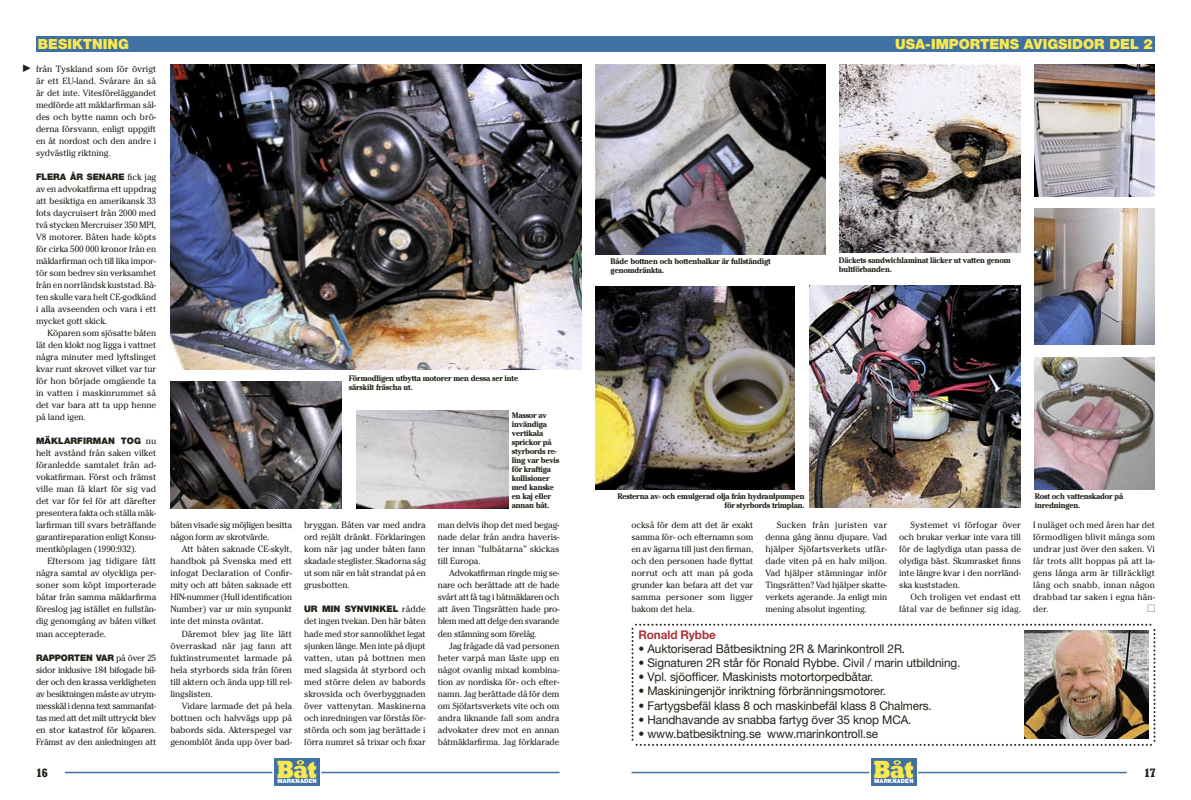
<style>
.page{position:relative;width:1191px;height:800px;background:#fff}
.page>*{position:absolute;margin:0;border:0;box-sizing:border-box;transform-origin:0 0}
.t1{font:800 25.3px "Rockwell";letter-spacing:-.03em;color:#f8e950;scale:.8 1}
._5_Vinjett{font:900 14px "Helvetica Neue";color:#f8e950}
._3_Brödtext{font:12px "Helvetica Neue";letter-spacing:-.01em;color:#252018}
._3_Brödtext-2{font:700 12px "Helvetica Neue";letter-spacing:-.01em;color:#aa3439}
._0_Rubrik{font:700 condensed 12px "Rockwell";color:#252018;scale:1.2 1}
._3_Brödtext-3{font:9px/12px "Cheltenham";letter-spacing:-.01em;color:#252018;text-align:justify}
._3_Brödtext-4{font:9px/12px "Cheltenham";letter-spacing:-.03em;color:#252018}
._3_Brödtext-5{font:9px/12px "Cheltenham";letter-spacing:.01em;color:#252018;text-align:right}
._4_Bildtext{font:700 8px/9px "Cheltenham";letter-spacing:-.025em;color:#252018}
.t2{font:900 5.8px "Helvetica Neue";letter-spacing:.025em;color:#fff;scale:.96 1}
.s1{font-family:"Helvetica Neue";font-weight:900}
</style>
<div class="page">
<hr style="left:65px;top:771px;width:494px;height:2px;background:#4171a2">
<div style="left:272px;top:770px;width:49px;height:4px;border:1px solid #fff"></div>
<div style="left:274px;top:758px;width:46px;height:28px;background:#4171a2"></div>
<svg style="left:297px;top:760px;width:7px;height:4px"></svg>
<hr style="left:631px;top:771px;width:495px;height:2px;background:#4171a2">
<div style="left:869px;top:770px;width:49px;height:4px;border:1px solid #fff"></div>
<svg style="left:870px;top:758px;width:47px;height:28px"></svg>
<div style="left:871px;top:758px;width:45px;height:27px;background:#4171a2"></div>
<svg style="left:893px;top:760px;width:8px;height:4px"></svg>
<div style="left:36px;top:36px;width:1119px;height:15px;background:#4171a2"></div>
<svg style="left:631px;top:623px;width:524px;height:122px"></svg>
<img style="left:1024px;top:630px;width:124px;height:108px">
<img style="left:170px;top:381px;width:171px;height:127px">
<img style="left:357px;top:411px;width:151px;height:97px">
<img style="left:809px;top:285px;width:211px;height:222px">
<img style="left:595px;top:65px;width:230px;height:189px">
<img style="left:840px;top:65px;width:180px;height:188px">
<img style="left:595px;top:286px;width:199px;height:203px">
<img style="left:170px;top:65px;width:411px;height:304px">
<img style="left:1034px;top:208px;width:121px;height:136px">
<img style="left:1034px;top:65px;width:121px;height:131px">
<img style="left:1034px;top:357px;width:121px;height:132px">
<p class="_5_Vinjett" style="left:38px;top:36px;width:93px">BESIKTNING</p>
<p class="_3_Brödtext-3" style="left:36px;top:63px;width:122px">från Tyskland som för övrigt är ett EU-land. Svårare än så är det inte. Vitesföreläggandet medförde att mäklarfirman sål&shy;des och bytte namn och brö&shy;derna försvann, enligt uppgift en åt nordost och den andre i sydvästlig riktning.</p>
<p class="_3_Brödtext-3" style="left:36px;top:171px;width:122px"><span class="s1">FLERA ÅR SENARE</span> fick jag av en advokatfirma ett uppdrag att besiktiga en amerikansk 33 fots daycruisert från 2000 med två stycken Mercruiser 350 MPI, V8 motorer. Båten hade köpts för cirka 500 000 kronor från en mäklarfirman och till lika impor&shy;tör som bedrev sin verksamhet från en norrländsk kuststad. Bå&shy;ten skulle vara helt CE-godkänd i alla avseenden och vara i ett mycket gott skick.</p>
<p class="_3_Brödtext-3" style="left:36px;top:327px;width:122px;text-indent:11px">Köparen som sjösatte båten lät den klokt nog ligga i vattnet några minuter med lyftslinget kvar runt skrovet vilket var tur för hon började omgående ta in vatten i maskinrummet så det var bara att ta upp henne på land igen.</p>
<p class="_3_Brödtext-3" style="left:36px;top:435px;width:122px"><span class="s1">MÄKLARFIRMAN TOG</span> nu helt avstånd från saken vilket föranledde samtalet från ad&shy;vokatfirman. Först och främst ville man få klart för sig vad det var för fel för att därefter presentera fakta och ställa mäk&shy;larfirman till svars beträffande garantireparation enligt Konsu&shy;mentköplagen (1990:932).</p>
<p class="_3_Brödtext-3" style="left:36px;top:555px;width:122px;text-indent:11px">Eftersom jag tidigare fått några samtal av olyckliga per&shy;soner som köpt importerade båtar från samma mäklarfirma föreslog jag istället en fullstän&shy;dig genomgång av båten vilket man accepterade.</p>
<p class="_3_Brödtext-3" style="left:36px;top:651px;width:122px"><span class="s1">RAPPORTEN VAR</span> på över 25 sidor inklusive 184 bifogade bil&shy;der och den krassa verkligheten av besiktningen måste av utrym&shy;messkäl i denna text sammanfat&shy;tas med att det milt uttryckt blev en stor katastrof för köparen.<br>Främst av den anledningen att</p>
<p class="_3_Brödtext-4" style="left:170px;top:519px;width:123px">båten visade sig möjligen besitta någon form av skrotvärde.</p>
<p class="_3_Brödtext-3" style="left:170px;top:543px;width:123px;text-indent:11px">Att båten saknade CE-skylt, handbok på Svenska med ett infogat Declaration of Confir&shy;mity och att båten saknade ett HIN-nummer (Hull identification Number) var ur min synpunkt inte det minsta oväntat.</p>
<p class="_3_Brödtext-3" style="left:170px;top:627px;width:123px;text-indent:11px">Däremot blev jag lite lätt överraskad när jag fann att fuktinstrumentet larmade på hela styrbords sida från fören till aktern och ända upp till rel&shy;lingslisten.</p>
<p class="_3_Brödtext-3" style="left:170px;top:699px;width:123px;text-indent:11px">Vidare larmade det på hela bottnen och halvvägs upp på babords sida. Akterspegel var genomblöt ända upp över bad-</p>
<p class="_4_Bildtext" style="left:349px;top:374px;width:171px">Förmodligen utbytta motorer men dessa ser inte särskilt fräscha ut.</p>
<p class="_3_Brödtext-3" style="left:304px;top:519px;width:123px">bryggan. Båten var med andra ord rejält dränkt. Förklaringen kom när jag under båten fann skadade steglister. Skadorna såg ut som när en båt strandat på en grusbotten.</p>
<p class="_3_Brödtext-3" style="left:304px;top:603px;width:123px"><span class="s1">UR MIN SYNVINKEL</span> rådde det ingen tvekan. Den här båten hade med stor sannolikhet legat sjunken länge. Men inte på djupt vatten, utan på bottnen men med slagsida åt styrbord och med större delen av babords skrovsida och överbyggnaden över vattenytan. Maskinerna och inredningen var förstås för&shy;störda och som jag berättade i förra numret så trixar och fixar</p>
<p class="_4_Bildtext" style="left:512px;top:410px;width:49px">Massor av invändiga vertikala sprickor på styrbords re&shy;ling var bevis för kraftiga kollisioner med kanske en kaj eller annan båt.</p>
<p class="_3_Brödtext-3" style="left:438px;top:519px;width:123px">man delvis ihop det med begag&shy;nade delar från andra haveris&shy;ter innan ”fulbåtarna” skickas till Europa.</p>
<p class="_3_Brödtext-3" style="left:438px;top:567px;width:123px;text-indent:11px">Advokatfirman ringde mig se&shy;nare och berättade att de hade svårt att få tag i båtmäklaren och att även Tingsrätten hade pro&shy;blem med att delge den svarande den stämning som förelåg.</p>
<p class="_3_Brödtext-3" style="left:438px;top:639px;width:123px;text-indent:11px">Jag frågade då vad personen heter varpå man läste upp en något ovanlig mixad kombina&shy;tion av nordiska för- och efter&shy;namn. Jag berättade då för dem om Sjöfartsverkets vite och om andra liknande fall som andra advokater drev mot en annan båtmäklarfirma. Jag förklarade</p>
<p class="_5_Vinjett" style="left:895px;top:36px;width:259px">USA-IMPORTENS AVIGSIDOR DEL 2</p>
<p class="_4_Bildtext" style="left:610px;top:256px;width:162px">Både bottnen och bottenbalkar är fullständigt genomdränkta.</p>
<p class="_4_Bildtext" style="left:839px;top:256px;width:173px">Däckets sandwichlaminat läcker ut vatten genom bultförbanden.</p>
<p class="_4_Bildtext" style="left:617px;top:491px;width:189px;text-align:right">Resterna av- och emulgerad olja från hydraulpumpen för styrbords trimplan.</p>
<p class="_4_Bildtext" style="left:1034px;top:492px;width:90px">Rost och vattenskador på inredningen.</p>
<p class="_3_Brödtext-3" style="left:631px;top:519px;width:123px">också för dem att det är exakt samma för- och efternamn som en av ägarna till just den firman, och den personen hade flyttat norrut och att man på goda grunder kan befara att det var samma personer som ligger bakom det hela.</p>
<p class="_3_Brödtext-3" style="left:765px;top:519px;width:123px;text-indent:11px">Sucken från juristen var denna gång ännu djupare. Vad hjälper Sjöfartsverkets utfär&shy;dade viten på en halv miljon.<br>Vad hjälper stämningar inför Tingsrätten? Vad hjälper skatte&shy;verkets agerande. Ja enligt min mening absolut ingenting.</p>
<p class="_3_Brödtext-3" style="left:899px;top:519px;width:123px;text-indent:11px">Systemet vi förfogar över och brukar verkar inte vara till för de laglydiga utan passa de olydiga bäst. Skumrasket finns inte längre kvar i den norrländ&shy;ska kuststaden.</p>
<p class="_3_Brödtext-5" style="left:899px;top:591px;width:123px">Och troligen vet endast ett fåtal var de befinner sig idag.</p>
<p class="_3_Brödtext-2" style="left:638px;top:627px;width:79px">Ronald Rybbe</p>
<p class="_3_Brödtext" style="left:638px;top:642px;width:268px">• Auktoriserad Båtbesiktning 2R &amp; Marinkontroll 2R.</p>
<p class="_3_Brödtext" style="left:638px;top:656px;width:323px">• Signaturen 2R står för Ronald Rybbe. Civil / marin utbildning.</p>
<p class="_3_Brödtext" style="left:638px;top:670px;width:236px">• Vpl. sjöofficer. Maskinists motortorpedbåtar.</p>
<p class="_3_Brödtext" style="left:638px;top:684px;width:249px">• Maskiningenjör inriktning förbränningsmotorer.</p>
<p class="_3_Brödtext" style="left:638px;top:698px;width:295px">• Fartygsbefäl klass 8 och maskinbefäl klass 8 Chalmers.</p>
<p class="_3_Brödtext" style="left:638px;top:712px;width:274px">• Handhavande av snabba fartyg över 35 knop MCA.</p>
<p class="_3_Brödtext" style="left:638px;top:726px;width:241px">• www.batbesiktning.se www.marinkontroll.se</p>
<p class="_3_Brödtext-3" style="left:1033px;top:519px;width:123px">I nuläget och med åren har det förmodligen blivit många som undrar just över den saken. Vi får trots allt hoppas på att la&shy;gens långa arm är tillräckligt lång och snabb, innan någon drabbad tar saken i egna hän&shy;der.</p>
<h1 class="t1" style="left:277px;top:753px;width:52px">Bat</h1>
<p class="t2" style="left:277px;top:777px;width:43px">MARKNADEN</p>
<h1 class="t1" style="left:873px;top:753px;width:52px">Bat</h1>
<p class="t2" style="left:874px;top:777px;width:43px">MARKNADEN</p>
<p class="_0_Rubrik" style="left:36px;top:765px;width:11px">16</p>
<p class="_0_Rubrik" style="left:1144px;top:765px;width:11px">17</p>
</div>
